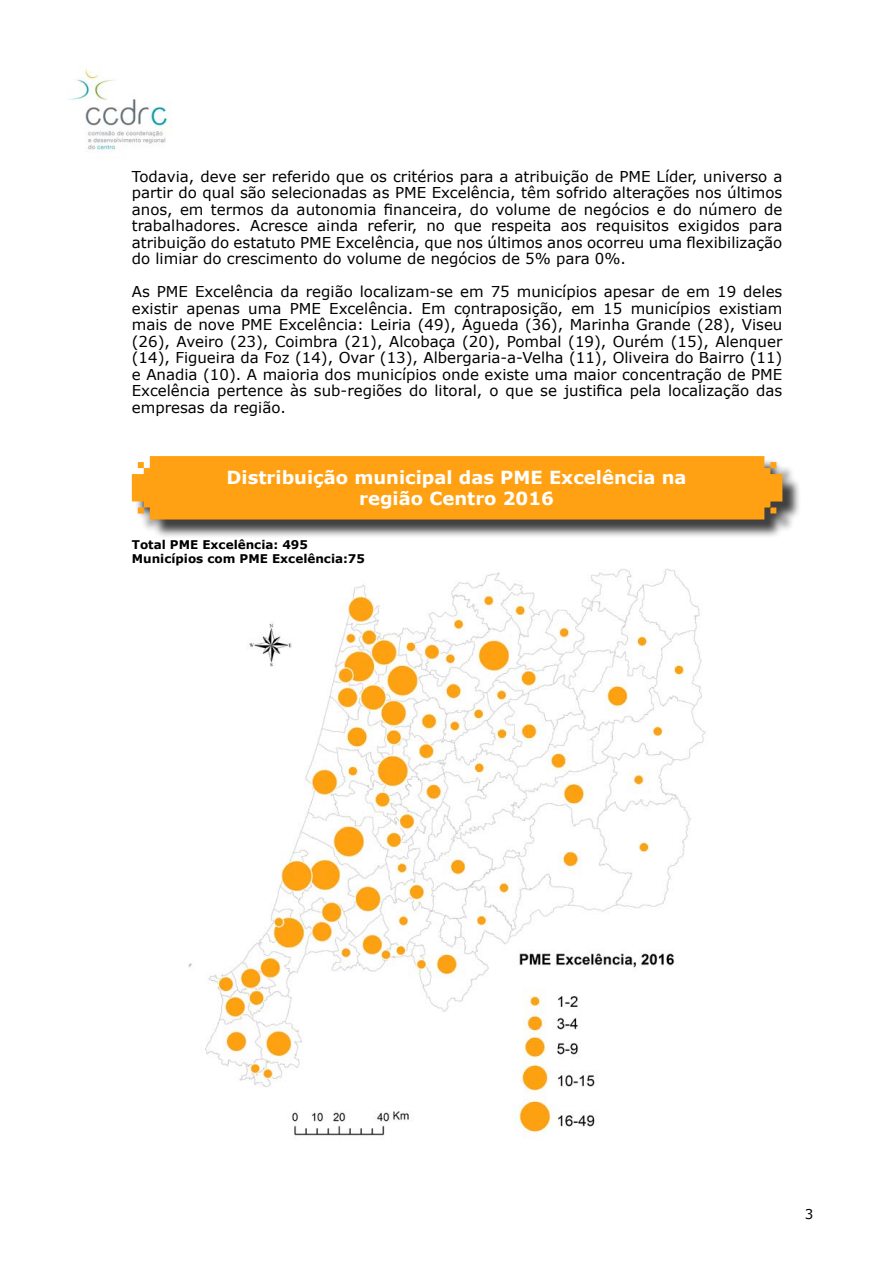
<style>
.page{position:relative;width:893px;height:1263px;background:#fff}
.page>*{position:absolute;margin:0;border:0;box-sizing:border-box;transform-origin:0 0}
.t1{font:700 18px/21.6px "Verdana";color:#fff;text-align:center}
.t2{font:15px/16.5px "Verdana";color:#000;text-align:justify}
.t3{font:13.5px "Verdana";color:#000}
.t4{font:700 12px/14.4px "Verdana";color:#000}
</style>
<div class="page">
<img style="left:68px;top:68px;width:101px;height:82px">
<div style="left:134px;top:458px;width:667px;height:80px;background:#000;opacity:.75"></div>
<div style="left:132px;top:456px;width:650px;height:63px;background:#ffa112"></div>
<img style="left:188px;top:569px;width:518px;height:569px">
<p class="t2" style="left:132px;top:168px;width:652px">Todavia, deve ser referido que os critérios para a atribuição de PME Líder, universo a partir do qual são selecionadas as PME Excelência, têm sofrido alterações nos últimos anos, em termos da autonomia financeira, do volume de negócios e do número de trabalhadores. Acresce ainda referir, no que respeita aos requisitos exigidos para atribuição do estatuto PME Excelência, que nos últimos anos ocorreu uma flexibilização do limiar do crescimento do volume de negócios de 5% para 0%.</p>
<p class="t2" style="left:132px;top:283px;width:652px">As PME Excelência da região localizam-se em 75 municípios apesar de em 19 deles existir apenas uma PME Excelência. Em contraposição, em 15 municípios existiam mais de nove PME Excelência: Leiria (49), Águeda (36), Marinha Grande (28), Viseu (26), Aveiro (23), Coimbra (21), Alcobaça (20), Pombal (19), Ourém (15), Alenquer (14), Figueira da Foz (14), Ovar (13), Albergaria-a-Velha (11), Oliveira do Bairro (11) e Anadia (10). A maioria dos municípios onde existe uma maior concentração de PME Excelência pertence às sub-regiões do litoral, o que se justifica pela localização das empresas da região.</p>
<p class="t1" style="left:227px;top:466px;width:461px">Distribuição municipal das PME Excelência na região Centro 2016</p>
<p class="t4" style="left:132px;top:537px;width:235px">Total PME Excelência: 495<br>Municípios com PME Excelência:75</p>
<p class="t3" style="left:805px;top:1205px;width:10px">3</p>
</div>
